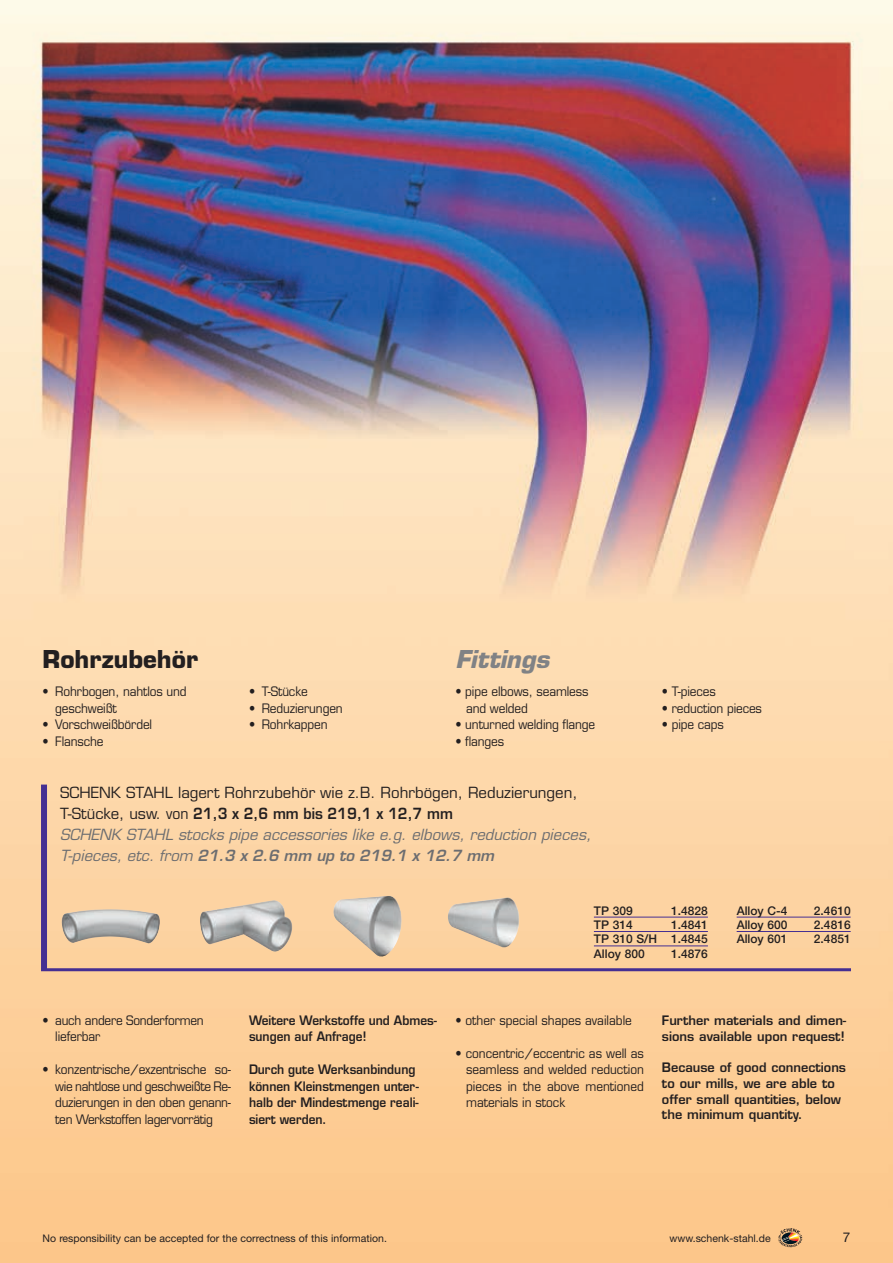
<style>
.page{position:relative;width:893px;height:1263px;background:#fff}
.page>*{position:absolute;margin:0;border:0;box-sizing:border-box;transform-origin:0 0}
.t1{font:700 24px "Eurostile";color:#231f20}
.t2{font:italic 700 24px "Eurostile";color:#808285}
.t3{font:italic 15px/21px "Eurostile";color:#6c6d70}
.t4{font:13.5px "Helvetica Neue";color:#231f20}
.t5{font:12.75px/16.5px "Eurostile";letter-spacing:-.01em;color:#231f20;scale:.93 1}
.t6{font:600 12.75px/15.8px "Eurostile";color:#231f20}
.t7{font:600 12.75px/16.5px "Eurostile";color:#231f20;scale:.93 1}
.t8{font:500 12px/14.4px "Helvetica Neue";color:#231f20;text-align:justify}
.t9{font:10.5px "Helvetica Neue";color:#231f20}
.s1{font-style:normal;color:#231f20}
.s2{font-weight:600;font-style:normal;color:#231f20}
.s3{font-weight:600}
</style>
<div class="page">
<img style="left:0;top:0;width:893px;height:1263px">
<svg style="left:778px;top:1228px;width:24px;height:19px"></svg>
<img style="left:61px;top:909px;width:99px;height:35px">
<img style="left:199px;top:900px;width:93px;height:52px">
<img style="left:333px;top:896px;width:71px;height:61px">
<img style="left:447px;top:897px;width:73px;height:52px">
<div style="left:41px;top:784px;width:6px;height:185px;background:#452f92"></div>
<hr style="left:41px;top:968px;width:810px;height:3px;background:#452f92">
<hr style="left:737px;top:917px;width:114px;height:1px;background:#452f92">
<hr style="left:737px;top:931px;width:114px;height:1px;background:#452f92">
<hr style="left:594px;top:917px;width:114px;height:1px;background:#452f92">
<hr style="left:594px;top:931px;width:114px;height:1px;background:#452f92">
<hr style="left:594px;top:945px;width:114px;height:1px;background:#452f92">
<h1 class="t1" style="left:43px;top:645px;width:157px">Rohrzubehör</h1>
<p class="t5" style="left:55px;top:683px;width:143px;text-indent:-13px">• Rohrbogen, nahtlos und geschweißt</p>
<p class="t5" style="left:43px;top:716px;width:119px">• Vorschweißbördel</p>
<p class="t5" style="left:43px;top:733px;width:67px">• Flansche</p>
<p class="t5" style="left:249px;top:683px;width:65px">• T-Stücke</p>
<p class="t5" style="left:249px;top:700px;width:102px">• Reduzierungen</p>
<p class="t5" style="left:249px;top:716px;width:86px">• Rohrkappen</p>
<h1 class="t2" style="left:455px;top:645px;width:95px">Fittings</h1>
<p class="t5" style="left:466px;top:683px;width:133px;text-indent:-11px">• pipe elbows, seamless and welded</p>
<p class="t5" style="left:455px;top:716px;width:152px">• unturned welding flange</p>
<p class="t5" style="left:455px;top:733px;width:54px">• flanges</p>
<p class="t3" style="left:60px;top:782px;width:533px"><span class="s1">SCHENK STAHL lagert Rohrzubehör wie z.B. Rohrbögen, Reduzierungen, T-Stücke, usw. von</span> <span class="s2">21,3 x 2,6 mm bis 219,1 x 12,7 mm<br></span>SCHENK STAHL stocks pipe accessories like e.g. elbows, reduction pieces, T-pieces, etc. from <span class="s3">21.3 x 2.6 mm up to 219.1 x 12.7 mm</span></p>
<p class="t5" style="left:662px;top:683px;width:59px">• T-pieces</p>
<p class="t5" style="left:662px;top:700px;width:109px">• reduction pieces</p>
<p class="t5" style="left:662px;top:716px;width:68px">• pipe caps</p>
<p class="t8" style="left:594px;top:903px;width:40px">TP 309</p>
<p class="t8" style="left:671px;top:903px;width:38px">1.4828</p>
<p class="t8" style="left:594px;top:917px;width:40px">TP 314</p>
<p class="t8" style="left:594px;top:917px;width:115px;text-indent:77px">1.4841<br>TP 310 S/H 1.4845<br>Alloy 800</p>
<p class="t8" style="left:671px;top:946px;width:38px">1.4876</p>
<p class="t8" style="left:737px;top:903px;width:52px">Alloy C-4</p>
<p class="t8" style="left:814px;top:903px;width:38px">2.4610</p>
<p class="t8" style="left:737px;top:917px;width:52px">Alloy 600</p>
<p class="t8" style="left:814px;top:917px;width:38px">2.4816</p>
<p class="t8" style="left:737px;top:932px;width:52px">Alloy 601</p>
<p class="t8" style="left:814px;top:932px;width:38px">2.4851</p>
<p class="t5" style="left:55px;top:1012px;width:161px;text-indent:-13px">• auch andere Sonderformen lieferbar</p>
<p class="t5" style="left:55px;top:1061px;width:190px;text-align:justify;text-indent:-13px">• konzentrische/exzentrische so&shy;wie nahtlose und geschweißte Re&shy;duzierungen in den oben genann&shy;ten Werkstoffen lagervorrätig</p>
<p class="t7" style="left:249px;top:1012px;width:203px">Weitere Werkstoffe und Abmes&shy;sungen auf Anfrage!</p>
<p class="t7" style="left:249px;top:1061px;width:184px">Durch gute Werksanbindung können Kleinstmengen unter&shy;halb der Mindestmenge reali&shy;siert werden.</p>
<p class="t5" style="left:455px;top:1012px;width:191px">• other special shapes available</p>
<p class="t5" style="left:466px;top:1045px;width:193px;text-align:justify;text-indent:-11px">• concentric/eccentric as well as seamless and welded reduction pieces in the above mentioned materials in stock</p>
<p class="t6" style="left:662px;top:1012px;width:186px">Further materials and dimen&shy;sions available upon request!</p>
<p class="t6" style="left:662px;top:1059px;width:186px">Because of good connections to our mills, we are able to offer small quantities, below the minimum quantity.</p>
<p class="t9" style="left:43px;top:1231px;width:346px">No responsibility can be accepted for the correctness of this information.</p>
<p class="t9" style="left:669px;top:1232px;width:103px">www.schenk-stahl.de</p>
<p class="t4" style="left:843px;top:1229px;width:9px">7</p>
</div>
